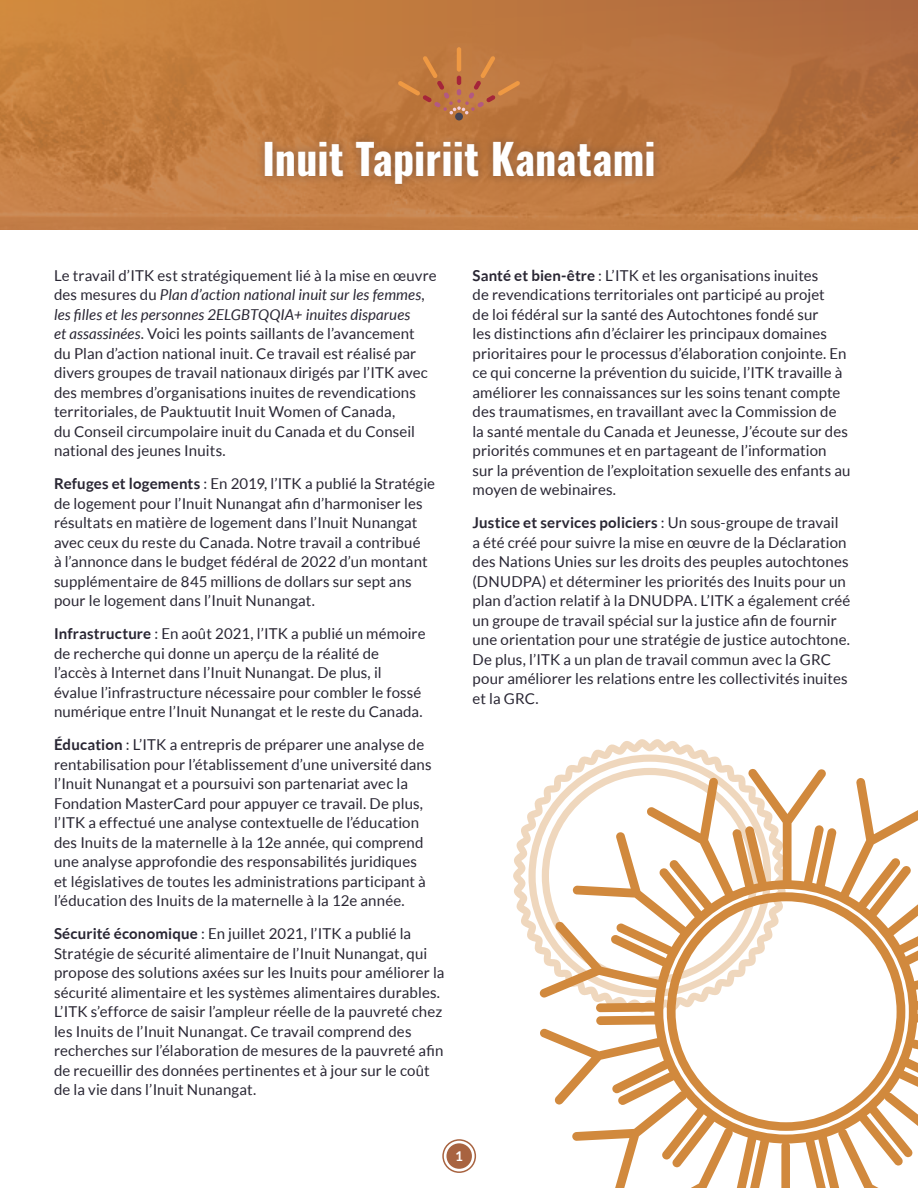
<style>
.page{position:relative;width:918px;height:1188px;background:#fff}
.page>*{position:absolute;margin:0;border:0;box-sizing:border-box;transform-origin:0 0}
.t1{font:700 42px "Oswald";color:#fff}
.t2{font:15px/19.5px "Lato";letter-spacing:.005em;color:#292633}
.t3{font:700 13.5px "Lato";color:#fff}
.s1{font-style:italic}
.s2{font-weight:700}
</style>
<div class="page">
<svg style="left:0;top:0;width:918px;height:229px;background:#bf7940"></svg>
<svg style="left:398px;top:47px;width:122px;height:67px;background:#c17942"></svg>
<div style="left:455px;top:113px;width:8px;height:7px;background:#444354;border-radius:50%"></div>
<svg style="left:856px;top:778px;width:62px;height:47px"></svg>
<svg style="left:540px;top:1028px;width:56px;height:113px"></svg>
<svg style="left:786px;top:769px;width:40px;height:56px"></svg>
<svg style="left:596px;top:825px;width:322px;height:363px"></svg>
<svg style="left:667px;top:892px;width:238px;height:239px"></svg>
<svg style="left:513px;top:739px;width:273px;height:274px"></svg>
<div style="left:446px;top:1143px;width:26px;height:26px;background:#a86340;border-radius:50%"></div>
<div style="left:442px;top:1139px;width:34px;height:34px;border:2px solid #a86340;border-radius:50%"></div>
<div style="left:256px;top:133px;width:408px;height:60px;background:#292633;opacity:.33"></div>
<h1 class="t1" style="left:262px;top:142px;width:395px">Inuit Tapiriit Kanatami</h1>
<p class="t2" style="left:54px;top:267px;width:384px">Le travail d’ITK est stratégiquement lié à la mise en œuvre des mesures du <span class="s1">Plan d’action national inuit sur les femmes, les filles et les personnes 2ELGBTQQIA+ inuites disparues<br>et assassinées</span>. Voici les points saillants de l’avancement<br>du Plan d’action national inuit. Ce travail est réalisé par divers groupes de travail nationaux dirigés par l’ITK avec des membres d’organisations inuites de revendications territoriales, de Pauktuutit Inuit Women of Canada,<br>du Conseil circumpolaire inuit du Canada et du Conseil national des jeunes Inuits.</p>
<p class="t2" style="left:54px;top:475px;width:383px"><span class="s2">Refuges et logements</span> : En 2019, l’ITK a publié la Stratégie de logement pour l’Inuit Nunangat afin d’harmoniser les résultats en matière de logement dans l’Inuit Nunangat avec ceux du reste du Canada. Notre travail a contribué<br>à l’annonce dans le budget fédéral de 2022 d’un montant supplémentaire de 845 millions de dollars sur sept ans pour le logement dans l’Inuit Nunangat.</p>
<p class="t2" style="left:54px;top:625px;width:373px"><span class="s2">Infrastructure</span> : En août 2021, l’ITK a publié un mémoire de recherche qui donne un aperçu de la réalité de l’accès à Internet dans l’Inuit Nunangat. De plus, il évalue l’infrastructure nécessaire pour combler le fossé numérique entre l’Inuit Nunangat et le reste du Canada.</p>
<p class="t2" style="left:54px;top:736px;width:379px"><span class="s2">Éducation</span> : L’ITK a entrepris de préparer une analyse de rentabilisation pour l’établissement d’une université dans l’Inuit Nunangat et a poursuivi son partenariat avec la Fondation MasterCard pour appuyer ce travail. De plus, l’ITK a effectué une analyse contextuelle de l’éducation des Inuits de la maternelle à la 12e année, qui comprend une analyse approfondie des responsabilités juridiques et législatives de toutes les administrations participant à l’éducation des Inuits de la maternelle à la 12e année.</p>
<p class="t2" style="left:54px;top:925px;width:392px"><span class="s2">Sécurité économique</span> : En juillet 2021, l’ITK a publié la Stratégie de sécurité alimentaire de l’Inuit Nunangat, qui propose des solutions axées sur les Inuits pour améliorer la sécurité alimentaire et les systèmes alimentaires durables.<br>L’ITK s’efforce de saisir l’ampleur réelle de la pauvreté chez les Inuits de l’Inuit Nunangat. Ce travail comprend des recherches sur l’élaboration de mesures de la pauvreté afin de recueillir des données pertinentes et à jour sur le coût de la vie dans l’Inuit Nunangat.</p>
<p class="t2" style="left:472px;top:267px;width:380px"><span class="s2">Santé et bien-être</span> : L’ITK et les organisations inuites<br>de revendications territoriales ont participé au projet<br>de loi fédéral sur la santé des Autochtones fondé sur<br>les distinctions afin d’éclairer les principaux domaines prioritaires pour le processus d’élaboration conjointe. En ce qui concerne la prévention du suicide, l’ITK travaille à améliorer les connaissances sur les soins tenant compte des traumatismes, en travaillant avec la Commission de la santé mentale du Canada et Jeunesse, J’écoute sur des priorités communes et en partageant de l’information sur la prévention de l’exploitation sexuelle des enfants au moyen de webinaires.</p>
<p class="t2" style="left:472px;top:514px;width:380px"><span class="s2">Justice et services policiers</span> : Un sous-groupe de travail<br>a été créé pour suivre la mise en œuvre de la Déclaration des Nations Unies sur les droits des peuples autochtones (DNUDPA) et déterminer les priorités des Inuits pour un plan d’action relatif à la DNUDPA. L’ITK a également créé un groupe de travail spécial sur la justice afin de fournir une orientation pour une stratégie de justice autochtone.<br>De plus, l’ITK a un plan de travail commun avec la GRC pour améliorer les relations entre les collectivités inuites et la GRC.</p>
<p class="t3" style="left:455px;top:1149px;width:9px">1</p>
</div>
